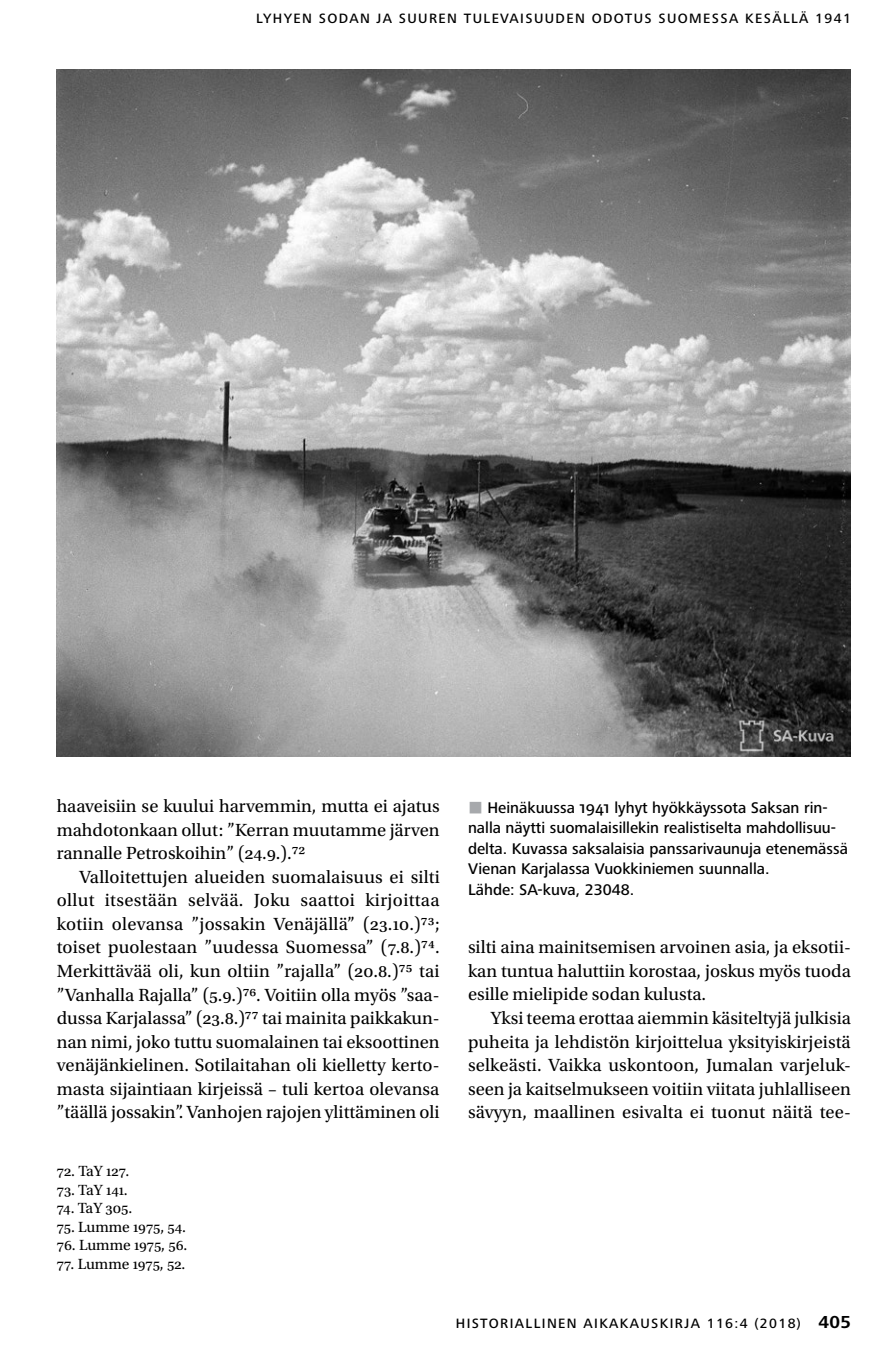
<style>
.page{position:relative;width:885px;height:1350px;background:#fff}
.page>*{position:absolute;margin:0;border:0;box-sizing:border-box;transform-origin:0 0}
.t1{font:18.4px/23.4px "Utopia Std";color:#000;text-align:justify}
.t2{font:500 16px/20.4px "Frutiger Next Pro";color:#000}
.t3{font:15.6px "Utopia Std";color:#000}
.t4{font:500 14px "Frutiger Next Pro";letter-spacing:.1em;color:#000}
.s1{font-size:19px}
.s2{color:#a7a9ac}
.s3{font-weight:700;font-size:18px}
</style>
<div class="page">
<img style="left:57px;top:69px;width:793px;height:687px">
<p class="t4" style="left:256px;top:10px;width:596px">LYHYEN SODAN JA SUUREN TULEVAISUUDEN ODOTUS SUOMESSA KESÄLLÄ 1941</p>
<p class="t1" style="left:57px;top:795px;width:384px">haaveisiin se kuului harvemmin, mutta ei ajatus mahdotonkaan ollut: ”Kerran muutamme järven rannalle Petroskoihin” (24.9.).<span class="s1">72</span></p>
<p class="t1" style="left:57px;top:865px;width:384px;text-indent:23px">Valloitettujen alueiden suomalaisuus ei silti ollut itsestään selvää. Joku saattoi kirjoittaa kotiin olevansa ”jossakin Venäjällä” (23.10.)<span class="s1">73</span>; toiset puolestaan ”uudessa Suomessa” (7.8.)<span class="s1">74</span>.<br>Merkittävää oli, kun oltiin ”rajalla” (20.8.)<span class="s1">75</span> tai ”Vanhalla Rajalla” (5.9.)<span class="s1">76</span>. Voitiin olla myös ”saa&shy;dussa Karjalassa” (23.8.)<span class="s1">77</span> tai mainita paikkakun&shy;nan nimi, joko tuttu suomalainen tai eksoottinen venäjänkielinen. Sotilaitahan oli kielletty kerto&shy;masta sijaintiaan kirjeissä – tuli kertoa olevansa ”täällä jossakin”. Vanhojen rajojen ylittäminen oli</p>
<p class="t3" style="left:57px;top:1162px;width:74px">72. TaY 127.</p>
<p class="t3" style="left:57px;top:1181px;width:73px">73. TaY 141.</p>
<p class="t3" style="left:57px;top:1199px;width:77px">74. TaY 305.</p>
<p class="t3" style="left:57px;top:1218px;width:131px">75. Lumme 1975, 54.</p>
<p class="t3" style="left:57px;top:1236px;width:132px">76. Lumme 1975, 56.</p>
<p class="t3" style="left:57px;top:1255px;width:130px">77. Lumme 1975, 52.</p>
<p class="t2" style="left:468px;top:797px;width:381px"><span class="s2">■</span> Heinäkuussa 1941 lyhyt hyökkäyssota Saksan rin&shy;nalla näytti suomalaisillekin realistiselta mahdollisuu&shy;delta. Kuvassa saksalaisia panssarivaunuja etenemässä Vienan Karjalassa Vuokkiniemen suunnalla.<br>Lähde: SA-kuva, 23048.</p>
<p class="t1" style="left:468px;top:936px;width:384px">silti aina mainitsemisen arvoinen asia, ja eksotii&shy;kan tuntua haluttiin korostaa, joskus myös tuoda esille mielipide sodan kulusta.</p>
<p class="t1" style="left:468px;top:1006px;width:384px;text-indent:23px">Yksi teema erottaa aiemmin käsiteltyjä julkisia puheita ja lehdistön kirjoittelua yksityiskirjeistä selkeästi. Vaikka uskontoon, Jumalan varjeluk&shy;seen ja kaitselmukseen voitiin viitata juhlalliseen sävyyn, maallinen esivalta ei tuonut näitä tee-</p>
<p class="t4" style="left:456px;top:1315px;width:396px">HISTORIALLINEN AIKAKAUSKIRJA 116:4 (2018) <span class="s3">405</span></p>
</div>
